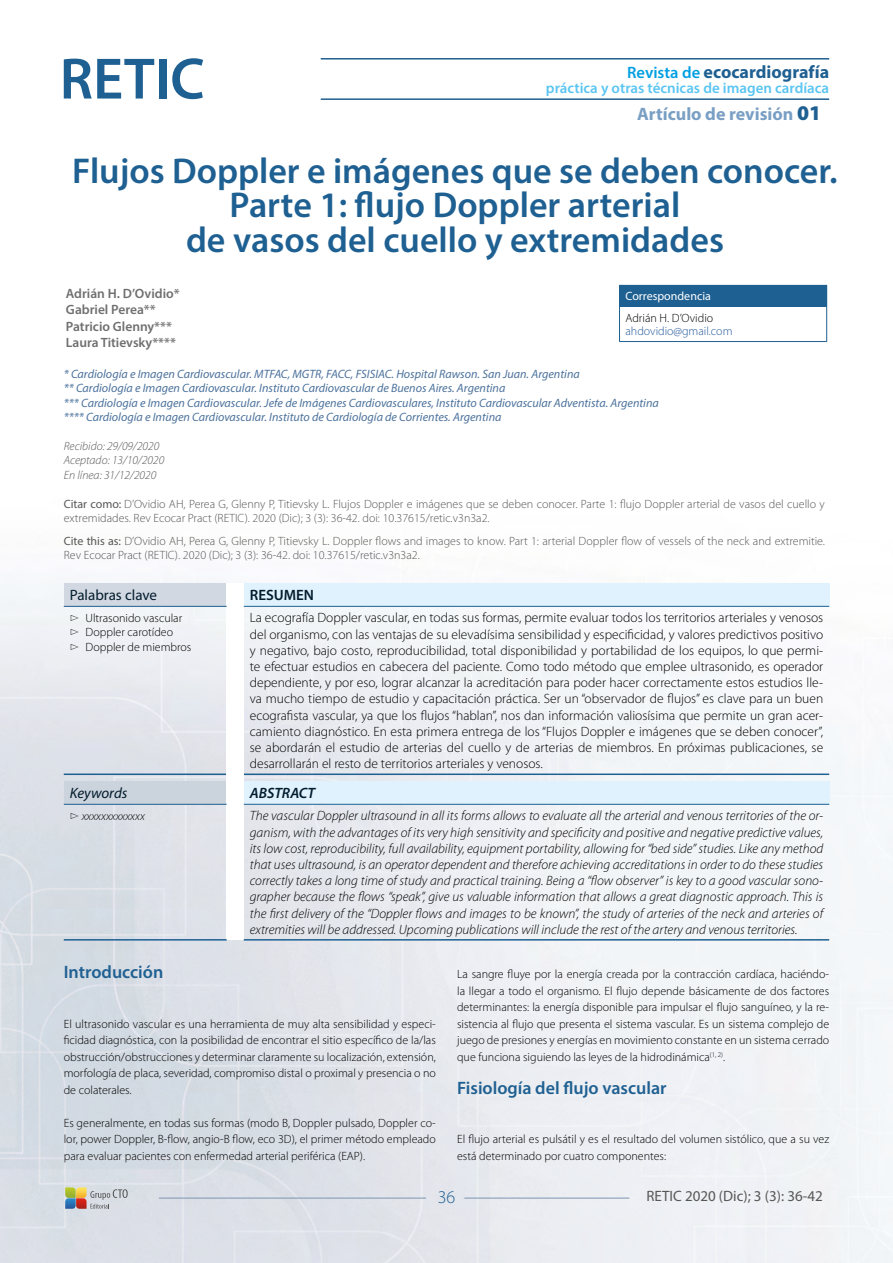
<style>
.page{position:relative;width:893px;height:1263px;background:#fff}
.page>*{position:absolute;margin:0;border:0;box-sizing:border-box;transform-origin:0 0}
.t1{font:600 36px/34.5px "Myriad Pro";color:#1f6092;text-align:center}
.t2{font:600 18px "Myriad Pro";color:#1f6092}
.t3{font:700 18px "Myriad Pro";color:#1f6092}
.t4{font:700 18px "Myriad Pro";color:#799fc4}
.t5{font:300 18px "Myriad Pro";color:#1f6092}
.t6{font:600 15px "Myriad Pro";color:#5bc5f2}
.t7{font:15px "Myriad Pro";color:#575756}
.t8{font:15px "Myriad Pro";color:#031c2d}
.t9{font:italic 15px "Myriad Pro";color:#031c2d}
.t10{font:italic 600 15px "Myriad Pro";color:#031c2d}
.t11{font:600 15px "Myriad Pro";color:#031c2d}
.t12{font:300 13.5px/16.2px "Myriad Pro";color:#000;text-align:justify}
.t13{font:italic 300 13.5px/16.2px "Myriad Pro";color:#000;text-align:justify}
.t14{font:600 13.5px/16.2px "Myriad Pro";color:#706f6f}
.t15{font:italic 12.15px/14.5px "Myriad Pro";color:#4c729c}
.t16{font:300 12px/16.5px "Myriad Pro";color:#000;text-align:justify}
.t17{font:300 12px/14.4px "Myriad Pro";color:#575756}
.t18{font:italic 300 12px/14.4px "Myriad Pro";color:#575756}
.t19{font:300 12px "Myriad Pro";color:#275b9b}
.t20{font:12px "Myriad Pro";color:#fff}
.t21{font:italic 300 12px "Myriad Pro";color:#000}
.s1{font-weight:600;font-size:16.5px;color:#009fe3}
.s2{font-style:inherit}
.s3{font-weight:900;font-size:21px;color:#1f6092}
.s4{font-weight:400}
</style>
<div class="page">
<img style="left:0;top:58px;width:893px;height:1205px">
<svg style="left:65px;top:1187px;width:63px;height:22px"></svg>
<hr style="left:159px;top:1198px;width:267px;height:1px;background:#7e94b0">
<hr style="left:321px;top:58px;width:508px;height:2px;background:#1f6092">
<hr style="left:321px;top:98px;width:508px;height:2px;background:#1f6092">
<hr style="left:464px;top:1198px;width:165px;height:1px;background:#7e94b0">
<svg style="left:64px;top:59px;width:90px;height:40px"></svg>
<div style="left:159px;top:59px;width:7px;height:40px;background:#1f6092"></div>
<svg style="left:172px;top:58px;width:31px;height:41px"></svg>
<div style="left:619px;top:285px;width:208px;height:21px;background:#1f6092"></div>
<hr style="left:619px;top:306px;width:208px;height:1px;background:#1f6092">
<hr style="left:619px;top:307px;width:1px;height:34px;background:#1f6092">
<hr style="left:826px;top:307px;width:1px;height:34px;background:#1f6092">
<hr style="left:619px;top:341px;width:208px;height:1px;background:#1f6092">
<div style="left:64px;top:583px;width:163px;height:23px;background:#d1d8e1"></div>
<div style="left:227px;top:583px;width:17px;height:191px;background:#fff"></div>
<div style="left:244px;top:583px;width:585px;height:23px;background:#dff2fd"></div>
<hr style="left:244px;top:606px;width:585px;height:1px;background:#1f6092">
<hr style="left:244px;top:773px;width:585px;height:2px;background:#1f6092">
<hr style="left:64px;top:606px;width:163px;height:1px;background:#1f6092">
<hr style="left:64px;top:773px;width:163px;height:2px;background:#1f6092">
<div style="left:64px;top:781px;width:163px;height:23px;background:#cbd3dd"></div>
<div style="left:227px;top:781px;width:17px;height:159px;background:#fff"></div>
<div style="left:244px;top:781px;width:585px;height:23px;background:#dff2fd"></div>
<hr style="left:244px;top:804px;width:585px;height:1px;background:#1f6092">
<hr style="left:244px;top:939px;width:585px;height:1px;background:#1f6092">
<hr style="left:64px;top:804px;width:163px;height:1px;background:#1f6092">
<hr style="left:64px;top:939px;width:163px;height:1px;background:#1f6092">
<div style="left:227px;top:769px;width:17px;height:19px;background:#fff"></div>
<h2 class="t3" style="left:627px;top:60px;width:204px"><span class="s1">Revista de</span> ecocardiografía</h2>
<p class="t6" style="left:546px;top:78px;width:285px">práctica y otras técnicas de imagen cardíaca</p>
<h2 class="t4" style="left:637px;top:102px;width:185px"><span class="s2">A</span>rtículo de revisión <span class="s3">01</span></h2>
<h1 class="t1" style="left:72px;top:152px;width:767px">Flujos Doppler e imágenes que se deben conocer.<br>Parte 1: flujo Doppler arterial<br>de vasos del cuello y extremidades</h1>
<p class="t14" style="left:66px;top:285px;width:115px">Adrián H. D’Ovidio*<br>Gabriel Perea**<br>Patricio Glenny***<br>Laura Titievsky****</p>
<p class="t20" style="left:625px;top:289px;width:87px">Correspondencia</p>
<p class="t16" style="left:625px;top:310px;width:89px">Adrián H. D’Ovidio</p>
<p class="t19" style="left:625px;top:325px;width:108px">ahdovidio@gmail.com</p>
<p class="t15" style="left:64px;top:366px;width:597px">* Cardiología e Imagen Cardiovascular. MTFAC, MGTR, FACC, FSISIAC. Hospital Rawson. San Juan. Argentina<br>** Cardiología e Imagen Cardiovascular. Instituto Cardiovascular de Buenos Aires. Argentina<br>*** Cardiología e Imagen Cardiovascular. Jefe de Imágenes Cardiovasculares, Instituto Cardiovascular Adventista. Argentina **** Cardiología e Imagen Cardiovascular. Instituto de Cardiología de Corrientes. Argentina</p>
<p class="t18" style="left:64px;top:439px;width:102px">Recibido: 29/09/2020<br>Aceptado: 13/10/2020<br>En línea: 31/12/2020</p>
<p class="t17" style="left:64px;top:497px;width:763px"><span class="s4">Citar como:</span> D’Ovidio AH, Perea G, Glenny P, Titievsky L. Flujos Doppler e imágenes que se deben conocer. Parte 1: flujo Doppler arterial de vasos del cuello y extremidades. Rev Ecocar Pract (RETIC). 2020 (Dic); 3 (3): 36-42. doi: 10.37615/retic.v3n3a2.</p>
<p class="t17" style="left:64px;top:534px;width:763px"><span class="s4">Cite this as:</span> D’Ovidio AH, Perea G, Glenny P, Titievsky L. Doppler flows and images to know. Part 1: arterial Doppler flow of vessels of the neck and extremitie.<br>Rev Ecocar Pract (RETIC). 2020 (Dic); 3 (3): 36-42. doi: 10.37615/retic.v3n3a2.</p>
<p class="t8" style="left:70px;top:586px;width:89px">Palabras clave</p>
<p class="t11" style="left:250px;top:586px;width:66px">RESUMEN</p>
<p class="t16" style="left:70px;top:611px;width:123px;line-height:14.4px;text-align:left">▻ Ultrasonido vascular ▻ Doppler carotídeo<br>▻ Doppler de miembros</p>
<p class="t12" style="left:250px;top:610px;width:575px">La ecografía Doppler vascular, en todas sus formas, permite evaluar todos los territorios arteriales y venosos del organismo, con las ventajas de su elevadísima sensibilidad y especificidad, y valores predictivos positivo y negativo, bajo costo, reproducibilidad, total disponibilidad y portabilidad de los equipos, lo que permi&shy;te efectuar estudios en cabecera del paciente. Como todo método que emplee ultrasonido, es operador dependiente, y por eso, lograr alcanzar la acreditación para poder hacer correctamente estos estudios lle&shy;va mucho tiempo de estudio y capacitación práctica. Ser un “observador de flujos” es clave para un buen ecografista vascular, ya que los flujos “hablan”, nos dan información valiosísima que permite un gran acer&shy;camiento diagnóstico. En esta primera entrega de los “Flujos Doppler e imágenes que se deben conocer”, se abordarán el estudio de arterias del cuello y de arterias de miembros. En próximas publicaciones, se desarrollarán el resto de territorios arteriales y venosos.</p>
<p class="t9" style="left:70px;top:784px;width:59px">Keywords</p>
<p class="t10" style="left:250px;top:784px;width:67px">ABSTRACT</p>
<p class="t21" style="left:70px;top:809px;width:77px">▻ xxxxxxxxxxxxx</p>
<p class="t13" style="left:250px;top:808px;width:575px">The vascular Doppler ultrasound in all its forms allows to evaluate all the arterial and venous territories of the or&shy;ganism, with the advantages of its very high sensitivity and specificity and positive and negative predictive values, its low cost, reproducibility, full availability, equipment portability, allowing for “bed side” studies. Like any method that uses ultrasound, is an operator dependent and therefore achieving accreditations in order to do these studies correctly takes a long time of study and practical training. Being a “flow observer” is key to a good vascular sono&shy;grapher because the flows “speak”, give us valuable information that allows a great diagnostic approach. This is the first delivery of the “Doppler flows and images to be known”, the study of arteries of the neck and arteries of extremities will be addressed. Upcoming publications will include the rest of the artery and venous territories.</p>
<h2 class="t2" style="left:64px;top:961px;width:101px">Introducción</h2>
<p class="t16" style="left:457px;top:966px;width:374px">La sangre fluye por la energía creada por la contracción cardíaca, haciéndo&shy;la llegar a todo el organismo. El flujo depende básicamente de dos factores determinantes: la energía disponible para impulsar el flujo sanguíneo, y la re&shy;sistencia al flujo que presenta el sistema vascular. Es un sistema complejo de juego de presiones y energías en movimiento constante en un sistema cerrado que funciona siguiendo las leyes de la hidrodinámica<sup>(1,</sup> <sup>2)</sup>.</p>
<h2 class="t2" style="left:457px;top:1076px;width:211px">Fisiología del flujo vascular</h2>
<p class="t16" style="left:457px;top:1131px;width:374px">El flujo arterial es pulsátil y es el resultado del volumen sistólico, que a su vez está determinado por cuatro componentes:</p>
<p class="t16" style="left:64px;top:1015px;width:374px">El ultrasonido vascular es una herramienta de muy alta sensibilidad y especi&shy;ficidad diagnóstica, con la posibilidad de encontrar el sitio específico de la/las obstrucción/obstrucciones y determinar claramente su localización, extensión, morfología de placa, severidad, compromiso distal o proximal y presencia o no de colaterales.</p>
<p class="t16" style="left:64px;top:1114px;width:374px">Es generalmente, en todas sus formas (modo B, Doppler pulsado, Doppler co&shy;lor, power Doppler, B-flow, angio-B flow, eco 3D), el primer método empleado para evaluar pacientes con enfermedad arterial periférica (EAP).</p>
<h2 class="t5" style="left:438px;top:1187px;width:19px">36</h2>
<p class="t7" style="left:646px;top:1187px;width:178px">RETIC 2020 (Dic); 3 (3): 36-42</p>
</div>
